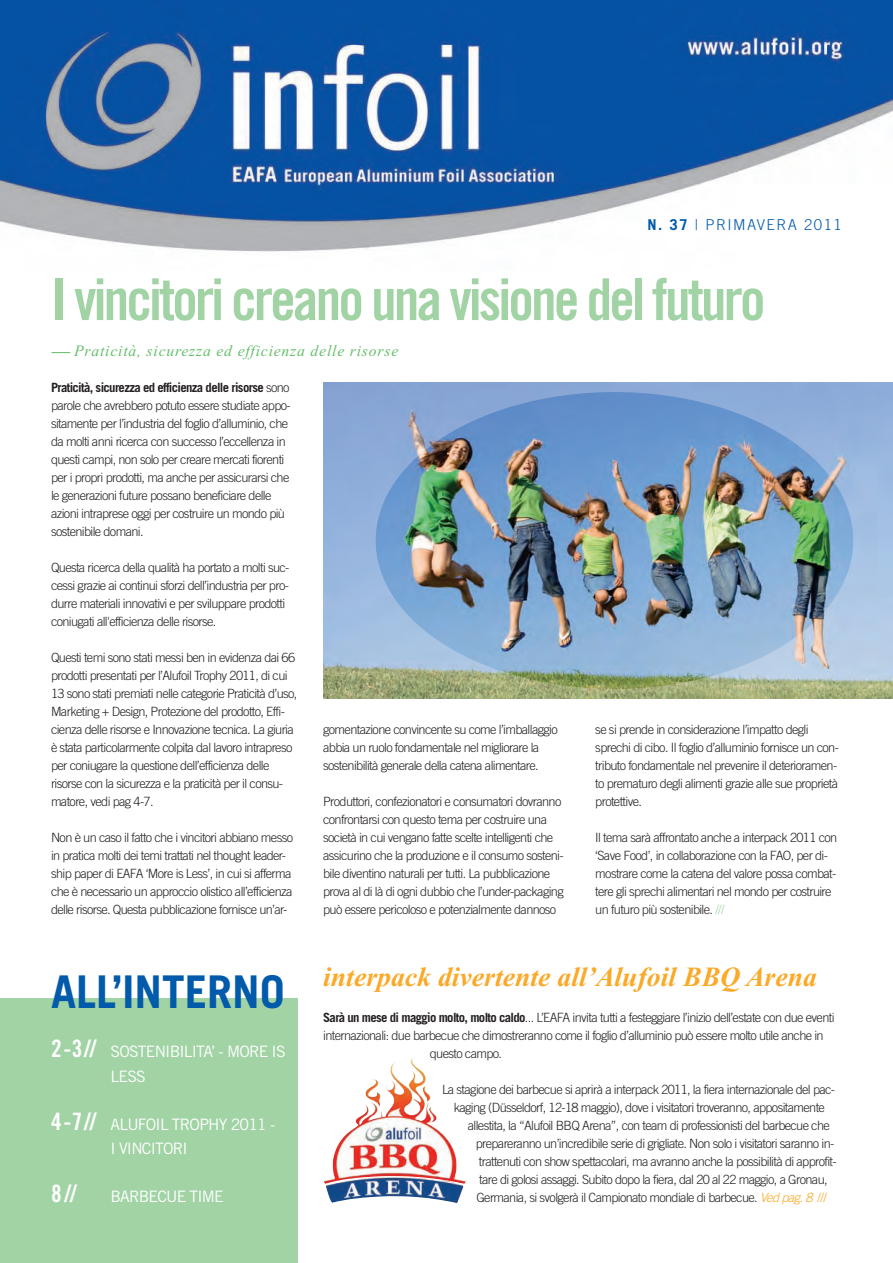
<style>
.page{position:relative;width:893px;height:1263px;background:#fff}
.page>*{position:absolute;margin:0;border:0;box-sizing:border-box;transform-origin:0 0}
.t1{font:57.75px "Trade Gothic Bold Cond Twenty";letter-spacing:-.05em;color:#a1d3a5}
.t2{font:700 45.15px "Trade Gothic";color:#015aaa}
.t3{font:italic 700 27.75px "Times New Roman";color:#faa928}
.t4{font:24px "Trade Gothic Bold Cond Twenty";color:#fff}
.t5{font:15.75px/24px "Trade Gothic";letter-spacing:-.05em;color:#fff}
.t6{font:italic 15.75px "Times New Roman";letter-spacing:.05em;color:#65be6b}
.t7{font:300 15px "Trade Gothic";letter-spacing:.1em;color:#015aaa}
.t8{font:300 12.75px/18px "Trade Gothic";letter-spacing:-.05em;color:#231f20}
.s1{font-weight:700}
.s2{color:#a1d3a5}
.s3{font-style:italic;color:#faa928}
.s4{color:#faa928}
</style>
<div class="page">
<img style="left:324px;top:1058px;width:142px;height:145px">
<img style="left:0;top:0;width:893px;height:252px">
<div style="left:0;top:998px;width:298px;height:265px;background:#a1d3a5"></div>
<img style="left:323px;top:383px;width:570px;height:315px">
<img style="left:376px;top:392px;width:477px;height:297px;border-radius:50%">
<p class="t7" style="left:648px;top:219px;width:196px"><span class="s1">N. 37</span> | PRIMAVERA 2011</p>
<h1 class="t1" style="left:51px;top:278px;width:716px">I vincitori creano una visione del futuro</h1>
<p class="t6" style="left:51px;top:341px;width:349px">----- Praticità, sicurezza ed efficienza delle risorse</p>
<p class="t8" style="left:51px;top:380px;width:241px"><span class="s1">Praticità, sicurezza ed efficienza delle risorse</span> sono parole che avrebbero potuto essere studiate appo&shy;sitamente per l’industria del foglio d’alluminio, che da molti anni ricerca con successo l’eccellenza in questi campi, non solo per creare mercati fiorenti per i propri prodotti, ma anche per assicurarsi che le generazioni future possano beneficiare delle azioni intraprese oggi per costruire un mondo più sostenibile domani.</p>
<p class="t8" style="left:51px;top:560px;width:240px">Questa ricerca della qualità ha portato a molti suc&shy;cessi grazie ai continui sforzi dell’industria per pro&shy;durre materiali innovativi e per sviluppare prodotti coniugati all'efficienza delle risorse.</p>
<p class="t8" style="left:51px;top:650px;width:248px">Questi temi sono stati messi ben in evidenza dai 66 prodotti presentati per l’Alufoil Trophy 2011, di cui 13 sono stati premiati nelle categorie Praticità d’uso, Marketing + Design, Protezione del prodotto, Effi&shy;cienza delle risorse e Innovazione tecnica. La giuria è stata particolarmente colpita dal lavoro intrapreso per coniugare la questione dell’efficienza delle risorse con la sicurezza e la praticità per il consu&shy;matore, vedi pag 4-7.</p>
<p class="t8" style="left:51px;top:830px;width:244px">Non è un caso il fatto che i vincitori abbiano messo in pratica molti dei temi trattati nel thought leader&shy;ship paper di EAFA ‘More is Less’, in cui si afferma che è necessario un approccio olistico all’efficienza delle risorse. Questa pubblicazione fornisce un’ar-</p>
<p class="t8" style="left:323px;top:722px;width:236px">gomentazione convincente su come l’imballaggio abbia un ruolo fondamentale nel migliorare la sostenibilità generale della catena alimentare.</p>
<p class="t8" style="left:323px;top:794px;width:242px">Produttori, confezionatori e consumatori dovranno confrontarsi con questo tema per costruire una società in cui vengano fatte scelte intelligenti che assicurino che la produzione e il consumo sosteni&shy;bile diventino naturali per tutti. La pubblicazione prova al di là di ogni dubbio che l’under-packaging può essere pericoloso e potenzialmente dannoso</p>
<p class="t8" style="left:595px;top:722px;width:245px">se si prende in considerazione l’impatto degli sprechi di cibo. Il foglio d’alluminio fornisce un con&shy;tributo fondamentale nel prevenire il deterioramen&shy;to prematuro degli alimenti grazie alle sue proprietà protettive.</p>
<p class="t8" style="left:595px;top:830px;width:243px">Il tema sarà affrontato anche a interpack 2011 con ‘Save Food’, in collaborazione con la FAO, per di&shy;mostrare come la catena del valore possa combat&shy;tere gli sprechi alimentari nel mondo per costruire un futuro più sostenibile. <span class="s2">///</span></p>
<h2 class="t2" style="left:51px;top:975px;width:235px">ALL’INTERNO</h2>
<p class="t5" style="left:111px;top:1041px;width:177px">SOSTENIBILITA’ - MORE IS<br>LESS</p>
<p class="t5" style="left:111px;top:1113px;width:166px">ALUFOIL TROPHY 2011 -<br>I VINCITORI</p>
<p class="t5" style="left:111px;top:1185px;width:115px">BARBECUE TIME</p>
<h3 class="t4" style="left:51px;top:1040px;width:47px">2-3//</h3>
<h3 class="t4" style="left:51px;top:1112px;width:47px">4-7//</h3>
<h3 class="t4" style="left:51px;top:1184px;width:27px">8//</h3>
<h3 class="t3" style="left:323px;top:960px;width:495px">interpack divertente all’Alufoil BBQ Arena</h3>
<p class="t8" style="left:323px;top:1010px;width:513px"><span class="s1">Sarà un mese di maggio molto, molto caldo</span>... L’EAFA invita tutti a festeggiare l’inizio dell’estate con due eventi</p>
<p class="t8" style="left:323px;top:1028px;width:502px">internazionali: due barbecue che dimostreranno come il foglio d’alluminio può essere molto utile anche in</p>
<p class="t8" style="left:430px;top:1046px;width:74px">questo campo.</p>
<p class="t8" style="left:442px;top:1082px;width:394px">La stagione dei barbecue si aprirà a interpack 2011, la fiera internazionale del pac-</p>
<p class="t8" style="left:454px;top:1100px;width:373px">kaging (Düsseldorf, 12-18 maggio), dove i visitatori troveranno, appositamente</p>
<p class="t8" style="left:468px;top:1118px;width:364px">allestita, la “Alufoil BBQ Arena”, con team di professionisti del barbecue che</p>
<p class="t8" style="left:476px;top:1136px;width:360px">prepareranno un’incredibile serie di grigliate. Non solo i visitatori saranno in-</p>
<p class="t8" style="left:479px;top:1154px;width:359px">trattenuti con show spettacolari, ma avranno anche la possibilità di approfit-</p>
<p class="t8" style="left:479px;top:1172px;width:350px">tare di golosi assaggi. Subito dopo la fiera, dal 20 al 22 maggio, a Gronau,</p>
<p class="t8" style="left:476px;top:1190px;width:352px">Germania, si svolgerà il Campionato mondiale di barbecue. <span class="s3">Ved pag. 8</span> <span class="s4">///</span></p>
</div>
